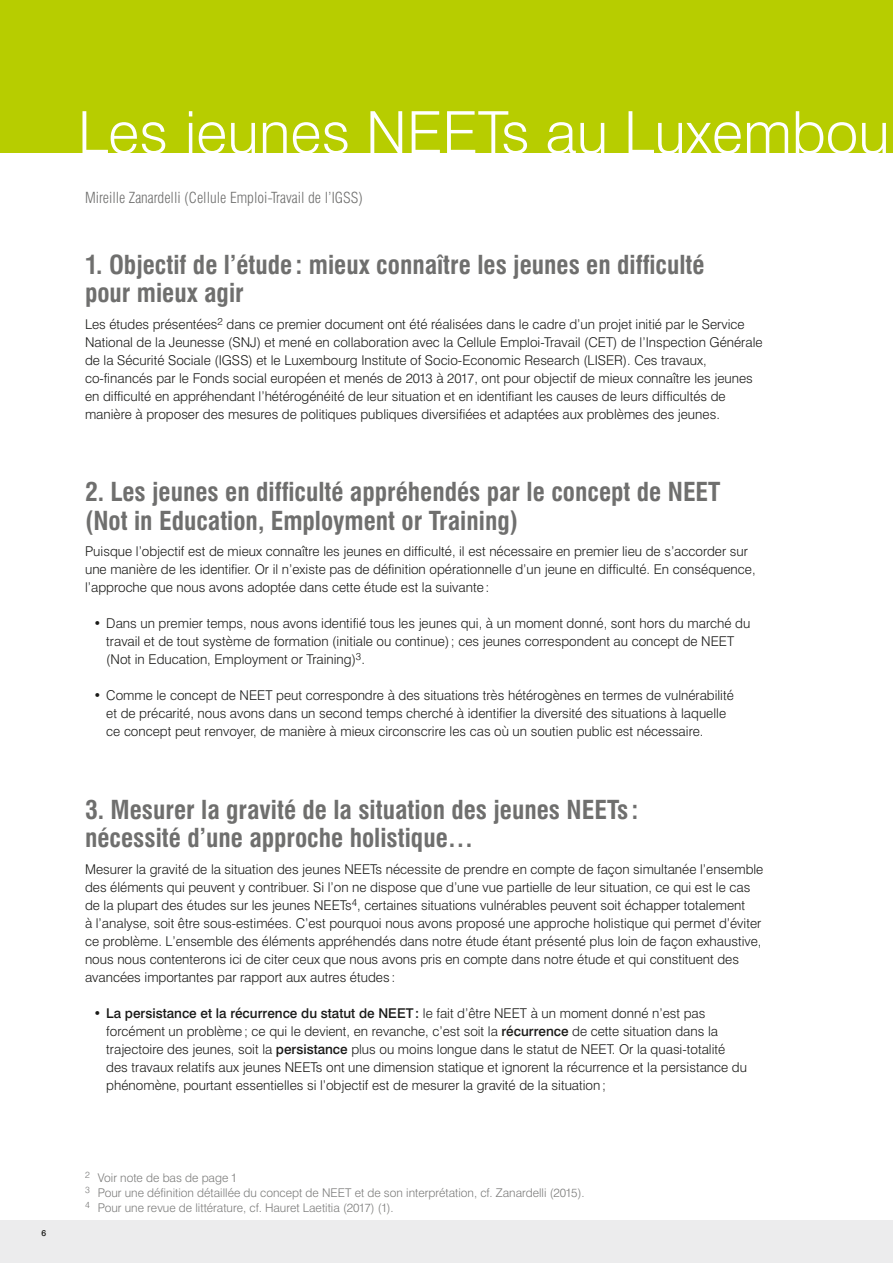
<style>
.page{position:relative;width:893px;height:1263px;background:#fff}
.page>*{position:absolute;margin:0;border:0;box-sizing:border-box;transform-origin:0 0}
.t1{font:300 58.5px "Swiss 721 BT";color:#fff}
.t2{font:700 condensed 25.5px/28.5px "Swiss 721 BT";color:#6f6f6e}
.t3{font:300 condensed 15px "Swiss 721 BT";color:#6f6f6e}
.t4{font:300 13.5px/18px "Swiss 721 BT";color:#1a1a18}
.t5{font:300 12px/15px "Swiss 721 BT";color:#7b7b7a}
.t6{font:500 8.55px "Swiss 721 BT";color:#1a1a18}
.s1{font-weight:500}
</style>
<div class="page">
<div style="left:0;top:0;width:893px;height:153px;background:#b7cd00"></div>
<div style="left:0;top:1220px;width:893px;height:43px;background:#ececed"></div>
<p class="t6" style="left:41px;top:1227px;width:6px">6</p>
<h1 class="t1" style="left:78px;top:97px;width:814px">Les jeunes NEETs au Luxembou</h1>
<p class="t3" style="left:85px;top:188px;width:279px">Mireille Zanardelli (Cellule Emploi-Travail de l’IGSS)</p>
<h2 class="t2" style="left:85px;top:250px;width:621px">1. Objectif de l’étude : mieux connaître les jeunes en difficulté pour mieux agir</h2>
<p class="t4" style="left:85px;top:315px;width:679px">Les études présentées<sup>2</sup> dans ce premier document ont été réalisées dans le cadre d’un projet initié par le Service National de la Jeunesse (SNJ) et mené en collaboration avec la Cellule Emploi-Travail (CET) de l’Inspection Générale de la Sécurité Sociale (IGSS) et le Luxembourg Institute of Socio-Economic Research (LISER). Ces travaux, co-financés par le Fonds social européen et menés de 2013 à 2017, ont pour objectif de mieux connaître les jeunes en difficulté en appréhendant l’hétérogénéité de leur situation et en identifiant les causes de leurs difficultés de manière à proposer des mesures de politiques publiques diversifiées et adaptées aux problèmes des jeunes.</p>
<h2 class="t2" style="left:85px;top:478px;width:637px">2. Les jeunes en difficulté appréhendés par le concept de NEET (Not in Education, Employment or Training)</h2>
<p class="t4" style="left:85px;top:542px;width:672px">Puisque l’objectif est de mieux connaître les jeunes en difficulté, il est nécessaire en premier lieu de s’accorder sur une manière de les identifier. Or il n’existe pas de définition opérationnelle d’un jeune en difficulté. En conséquence, l’approche que nous avons adoptée dans cette étude est la suivante:</p>
<p class="t4" style="left:106px;top:614px;width:645px;text-indent:-13px">• Dans un premier temps, nous avons identifié tous les jeunes qui, à un moment donné, sont hors du marché du travail et de tout système de formation (initiale ou continue); ces jeunes correspondent au concept de NEET (Not in Education, Employment or Training)<sup>3</sup>.</p>
<p class="t4" style="left:106px;top:686px;width:629px;text-indent:-13px">• Comme le concept de NEET peut correspondre à des situations très hétérogènes en termes de vulnérabilité et de précarité, nous avons dans un second temps cherché à identifier la diversité des situations à laquelle ce concept peut renvoyer, de manière à mieux circonscrire les cas où un soutien public est nécessaire.</p>
<h2 class="t2" style="left:85px;top:795px;width:555px">3. Mesurer la gravité de la situation des jeunes NEETs : nécessité d’une approche holistique…</h2>
<p class="t4" style="left:85px;top:860px;width:680px">Mesurer la gravité de la situation des jeunes NEETs nécessite de prendre en compte de façon simultanée l’ensemble des éléments qui peuvent y contribuer. Si l’on ne dispose que d’une vue partielle de leur situation, ce qui est le cas de la plupart des études sur les jeunes NEETs<sup>4</sup>, certaines situations vulnérables peuvent soit échapper totalement<br>à l’analyse, soit être sous-estimées. C’est pourquoi nous avons proposé une approche holistique qui permet d’éviter ce problème. L’ensemble des éléments appréhendés dans notre étude étant présenté plus loin de façon exhaustive, nous nous contenterons ici de citer ceux que nous avons pris en compte dans notre étude et qui constituent des avancées importantes par rapport aux autres études :</p>
<p class="t4" style="left:106px;top:1004px;width:642px;text-indent:-13px">• <span class="s1">La persistance et la récurrence du statut de NEET:</span> le fait d’être NEET à un moment donné n’est pas forcément un problème; ce qui le devient, en revanche, c’est soit la <span class="s1">récurrence</span> de cette situation dans la trajectoire des jeunes, soit la <span class="s1">persistance</span> plus ou moins longue dans le statut de NEET. Or la quasi-totalité des travaux relatifs aux jeunes NEETs ont une dimension statique et ignorent la récurrence et la persistance du phénomène, pourtant essentielles si l’objectif est de mesurer la gravité de la situation;</p>
<p class="t5" style="left:85px;top:1170px;width:501px"><sup>2</sup> Voir note de bas de page 1<br><sup>3</sup> Pour une définition détaillée du concept de NEET et de son interprétation, cf. Zanardelli (2015).<br><sup>4</sup> Pour une revue de littérature, cf. Hauret Laetitia (2017) (1).</p>
</div>
